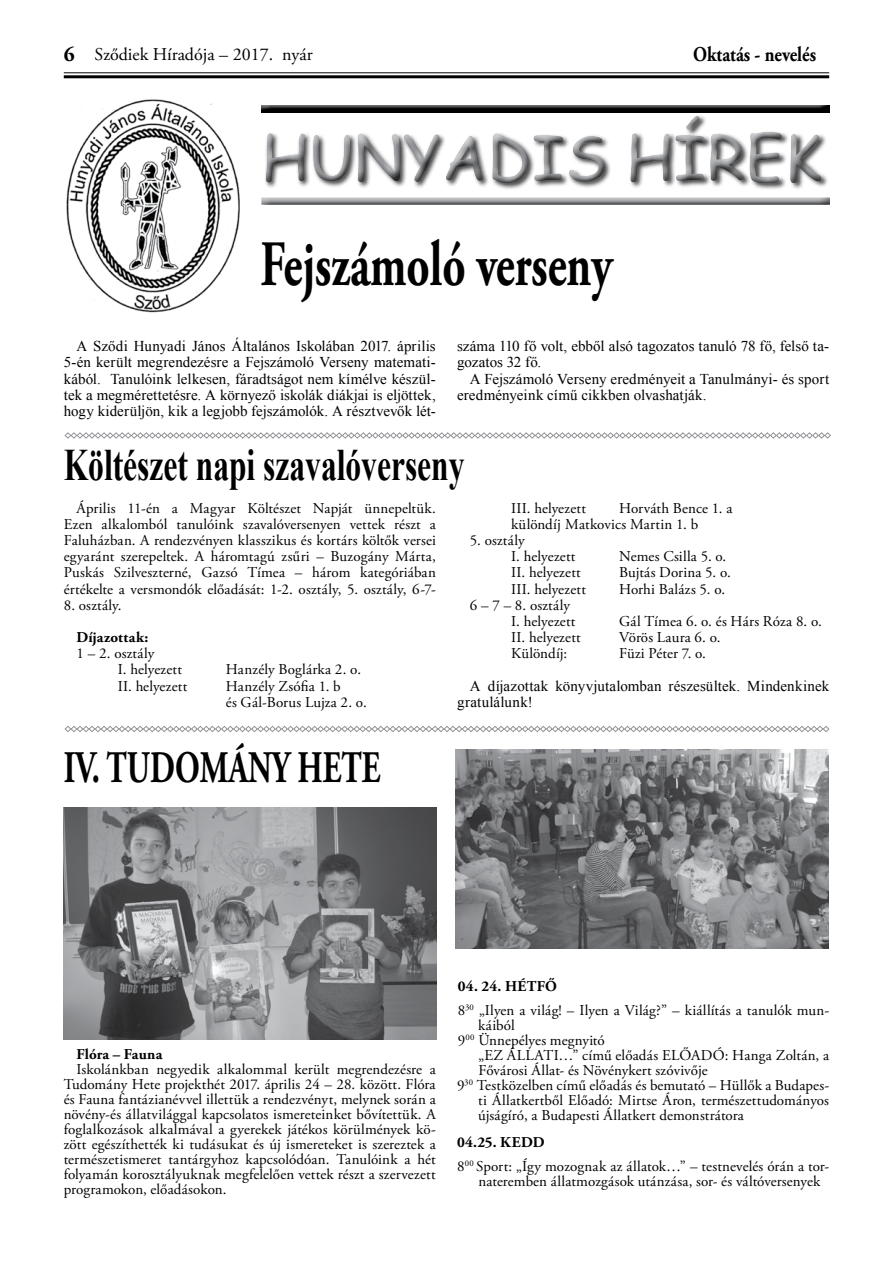
<style>
.page{position:relative;width:893px;height:1263px;background:#fff}
.page>*{position:absolute;margin:0;border:0;box-sizing:border-box;transform-origin:0 0}
.t1{font:700 64.5px "Adobe Garamond Pro";color:#000;scale:.7 1}
.t2{font:61.5px "Comic Sans MS";color:#939598}
.t3{font:700 45px "Times New Roman";color:#000;scale:.7 1}
.t4{font:700 45px "Adobe Garamond Pro";color:#000;scale:.7 1}
.t5{font:700 21px "Adobe Garamond Pro";color:#000;scale:.85 1}
.t6{font:18px "Adobe Garamond Pro";color:#000}
.t7{font:15px/16.2px "Adobe Garamond Pro";letter-spacing:.01em;color:#000}
.t8{font:15px/16.2px "Times New Roman";letter-spacing:.005em;color:#000}
.t9{font:700 15px "Adobe Garamond Pro";letter-spacing:.01em;color:#000}
.s1{font-weight:700;font-size:21px}
.s2{font-weight:700}
</style>
<div class="page">
<hr style="left:64px;top:72px;width:765px;height:1px;background:#000">
<hr style="left:64px;top:75px;width:765px;height:3px;background:#000">
<img style="left:66px;top:99px;width:174px;height:214px">
<div style="left:257px;top:111px;width:575px;height:83px;background:#000;opacity:.75"></div>
<div style="left:260px;top:196px;width:570px;height:10px;background:#000;opacity:.75"></div>
<div style="left:260px;top:104px;width:570px;height:9px;background:#000;opacity:.75"></div>
<img style="left:63px;top:808px;width:373px;height:232px">
<img style="left:455px;top:750px;width:374px;height:198px">
<svg style="left:64px;top:726px;width:766px;height:6px"></svg>
<svg style="left:64px;top:432px;width:767px;height:7px"></svg>
<p class="t6" style="left:64px;top:44px;width:251px"><span class="s1">6</span> Sződiek Híradója – 2017. nyár</p>
<h3 class="t5" style="left:693px;top:42px;width:146px">Oktatás - nevelés</h3>
<h2 class="t2" style="left:261px;top:112px;width:562px">HUNYADIS HÍREK</h2>
<h1 class="t1" style="left:260px;top:227px;width:505px">Fejszámoló verseny</h1>
<p class="t8" style="left:64px;top:338px;width:374px;text-align:justify;text-indent:13px">A Sződi Hunyadi János Általános Iskolában 2017. április 5-én került megrendezésre a Fejszámoló Verseny matemati&shy;kából. Tanulóink lelkesen, fáradtságot nem kímélve készül&shy;tek a megmérettetésre. A környező iskolák diákjai is eljöttek, hogy kiderüljön, kik a legjobb fejszámolók. A résztvevők lét-</p>
<p class="t8" style="left:457px;top:338px;width:374px">száma 110 fő volt, ebből alsó tagozatos tanuló 78 fő, felső ta&shy;gozatos 32 fő.</p>
<p class="t8" style="left:457px;top:370px;width:374px;text-indent:13px">A Fejszámoló Verseny eredményeit a Tanulmányi- és sport eredményeink című cikkben olvashatják.</p>
<h3 class="t3" style="left:64px;top:434px;width:574px">Költészet napi szavalóverseny</h3>
<p class="t7" style="left:64px;top:500px;width:374px;text-align:justify;text-indent:13px">Április 11-én a Magyar Költészet Napját ünnepeltük.<br>Ezen alkalomból tanulóink szavalóversenyen vettek részt a Faluházban. A rendezvényen klasszikus és kortárs költők versei egyaránt szerepeltek. A háromtagú zsűri – Buzogány Márta, Puskás Szilveszterné, Gazsó Tímea – három kategóriában értékelte a versmondók előadását: 1-2. osztály, 5. osztály, 6-7-</p>
<p class="t7" style="left:64px;top:597px;width:59px">8. osztály.</p>
<p class="t9" style="left:77px;top:629px;width:73px">Díjazottak:</p>
<p class="t7" style="left:118px;top:646px;width:66px;text-indent:-41px">1 – 2. osztály<br>I. helyezett</p>
<p class="t7" style="left:226px;top:662px;width:137px">Hanzély Boglárka 2. o.</p>
<p class="t7" style="left:118px;top:678px;width:71px">II. helyezett</p>
<p class="t7" style="left:226px;top:678px;width:142px">Hanzély Zsófia 1. b<br>és Gál-Borus Lujza 2. o.</p>
<h3 class="t4" style="left:64px;top:742px;width:454px">IV. TUDOMÁNY HETE</h3>
<p class="t7" style="left:511px;top:500px;width:223px;text-indent:108px">Horváth Bence 1. a különdíj Matkovics Martin 1. b</p>
<p class="t7" style="left:511px;top:533px;width:66px;text-indent:-41px">5. osztály<br>I. helyezett</p>
<p class="t7" style="left:511px;top:500px;width:76px">III. helyezett</p>
<p class="t7" style="left:619px;top:549px;width:109px">Nemes Csilla 5. o.</p>
<p class="t7" style="left:511px;top:565px;width:71px">II. helyezett</p>
<p class="t7" style="left:619px;top:565px;width:113px">Bujtás Dorina 5. o.</p>
<p class="t7" style="left:511px;top:581px;width:76px">III. helyezett</p>
<p class="t7" style="left:619px;top:581px;width:107px">Horhi Balázs 5. o.</p>
<p class="t7" style="left:511px;top:597px;width:66px;text-indent:-41px">6 – 7 – 8. osztály<br>I. helyezett</p>
<p class="t7" style="left:619px;top:614px;width:204px">Gál Tímea 6. o. és Hárs Róza 8. o.</p>
<p class="t7" style="left:511px;top:630px;width:71px">II. helyezett</p>
<p class="t7" style="left:619px;top:630px;width:103px">Vörös Laura 6. o.</p>
<p class="t7" style="left:511px;top:646px;width:57px">Különdíj:</p>
<p class="t7" style="left:619px;top:646px;width:88px">Füzi Péter 7. o.</p>
<p class="t8" style="left:457px;top:677px;width:374px;text-indent:13px">A díjazottak könyvjutalomban részesültek. Mindenkinek gratulálunk!</p>
<p class="t9" style="left:76px;top:1046px;width:87px">Flóra – Fauna</p>
<p class="t7" style="left:64px;top:1062px;width:374px;line-height:15px;text-align:justify;text-indent:13px">Iskolánkban negyedik alkalommal került megrendezésre a Tudomány Hete projekthét 2017. április 24 – 28. között. Flóra és Fauna fantázianévvel illettük a rendezvényt, melynek során a növény-és állatvilággal kapcsolatos ismereteinket bővítettük. A foglalkozások alkalmával a gyerekek játékos körülmények kö&shy;zött egészíthették ki tudásukat és új ismereteket is szereztek a természetismeret tantárgyhoz kapcsolódóan. Tanulóink a hét folyamán korosztályuknak megfelelően vettek részt a szervezett programokon, előadásokon.</p>
<p class="t7" style="left:458px;top:975px;width:373px;line-height:23.5px"><span class="s2">04. 24. HÉTFŐ<br></span>8<sup>30</sup> „Ilyen a világ! – Ilyen a Világ?” – kiállítás a tanulók mun-</p>
<p class="t7" style="left:478px;top:1017px;width:38px">káiból</p>
<p class="t7" style="left:458px;top:1032px;width:149px">9<sup>00</sup> Ünnepélyes megnyitó</p>
<p class="t7" style="left:478px;top:1047px;width:352px">„EZ ÁLLATI…” című előadás ELŐADÓ: Hanga Zoltán, a</p>
<p class="t7" style="left:478px;top:1062px;width:231px">Fővárosi Állat- és Növénykert szóvivője</p>
<p class="t7" style="left:457px;top:1077px;width:374px">9<sup>30</sup> Testközelben című előadás és bemutató – Hüllők a Budapes-</p>
<p class="t7" style="left:478px;top:1092px;width:352px">ti Állatkertből Előadó: Mirtse Áron, természettudományos</p>
<p class="t7" style="left:478px;top:1107px;width:267px">újságíró, a Budapesti Állatkert demonstrátora</p>
<p class="t7" style="left:457px;top:1131px;width:374px;line-height:23.5px"><span class="s2">04.25. KEDD<br></span>8<sup>00</sup> Sport: „Így mozognak az állatok…” – testnevelés órán a tor-</p>
<p class="t7" style="left:478px;top:1174px;width:344px">nateremben állatmozgások utánzása, sor- és váltóversenyek</p>
</div>
